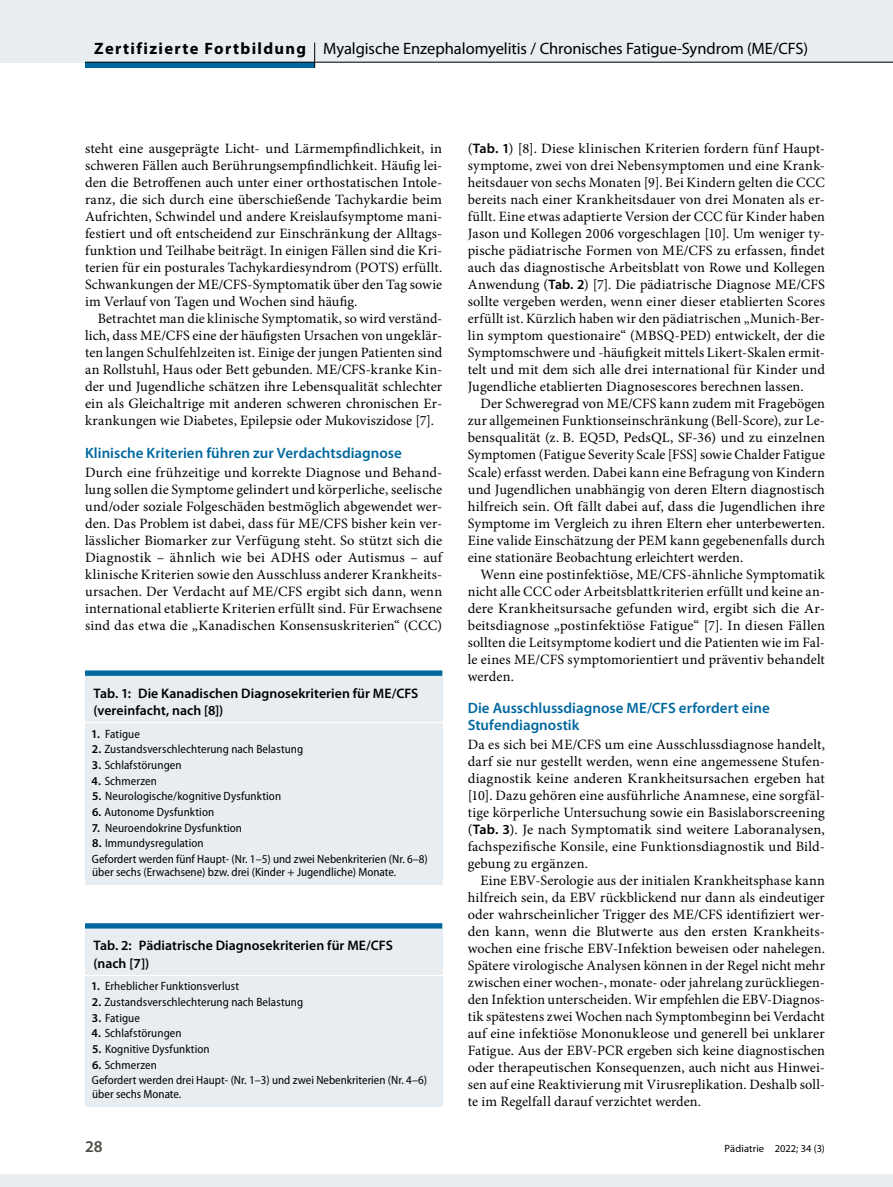
<style>
.page{position:relative;width:893px;height:1187px;background:#fff}
.page>*{position:absolute;margin:0;border:0;box-sizing:border-box;transform-origin:0 0}
.t1{font:16.5px "Myriad Pro";letter-spacing:-.005em;color:#000}
.t2{font:600 16.5px "Myriad Pro";color:#4d4c47}
.SectionHeading_1_x{font:600 15px/17px "Myriad Pro";color:#00689f}
.Para_Indent{font:14.25px/17px "Minion Pro";letter-spacing:.005em;color:#000;text-align:justify}
.Para_x{font:14.25px/17px "Minion Pro";letter-spacing:.01em;color:#000;text-align:justify}
.Box_Heading_x{font:600 13.8px/17.2px "Myriad Pro";letter-spacing:.005em;color:#000}
.Table_Entry_left_x{font:semi-condensed 12px/13.5px "Myriad Pro";letter-spacing:.005em;color:#000}
.t3{font:10.5px "Myriad Pro";letter-spacing:.01em;color:#000}
.s1{font-weight:700}
.s2{font-weight:600;font-stretch:normal}
.s3{font-family:"Myriad Pro";font-weight:600;font-size:13.8px}
</style>
<div class="page">
<div style="left:0;top:0;width:892px;height:62px;background:#e7edf0"></div>
<div style="left:0;top:1174px;width:892px;height:12px;background:#e7edf0"></div>
<div style="left:85px;top:975px;width:357px;height:131px;background:#e7edf0"></div>
<div style="left:85px;top:923px;width:357px;height:51px;background:#e7edf0"></div>
<div style="left:85px;top:923px;width:357px;height:5px;background:#00689f"></div>
<div style="left:85px;top:723px;width:357px;height:161px;background:#e7edf0"></div>
<div style="left:85px;top:670px;width:357px;height:52px;background:#e7edf0"></div>
<div style="left:85px;top:670px;width:357px;height:5px;background:#00689f"></div>
<div style="left:85px;top:62px;width:230px;height:5px;background:#00689f"></div>
<hr style="left:85px;top:62px;width:230px;height:1px;background:#000">
<hr style="left:315px;top:62px;width:578px;height:1px;background:#000">
<svg style="left:314px;top:43px;width:1px;height:24px"></svg>
<p class="t1" style="left:94px;top:38px;width:715px"><span class="s1">Zertifizierte Fortbildung</span> Myalgische Enzephalomyelitis / Chronisches Fatigue-Syndrom (ME/CFS)</p>
<p class="Para_Indent" style="left:85px;top:140px;width:359px">steht eine ausgeprägte Licht- und Lärmempfindlichkeit, in schweren Fällen auch Berührungsempfindlichkeit. Häufig lei&shy;den die Betroffenen auch unter einer orthostatischen Intole&shy;ranz, die sich durch eine überschießende Tachykardie beim Aufrichten, Schwindel und andere Kreislaufsymptome mani&shy;festiert und oft entscheidend zur Einschränkung der Alltags&shy;funktion und Teilhabe beiträgt. In einigen Fällen sind die Kri&shy;terien für ein posturales Tachykardiesyndrom (POTS) erfüllt.<br>Schwankungen der ME/CFS-Symptomatik über den Tag sowie im Verlauf von Tagen und Wochen sind häufig.</p>
<p class="Para_Indent" style="left:85px;top:310px;width:359px;text-indent:13px">Betrachtet man die klinische Symptomatik, so wird verständ&shy;lich, dass ME/CFS eine der häufigsten Ursachen von ungeklär&shy;ten langen Schulfehlzeiten ist. Einige der jungen Patienten sind an Rollstuhl, Haus oder Bett gebunden. ME/CFS-kranke Kin&shy;der und Jugendliche schätzen ihre Lebensqualität schlechter ein als Gleichaltrige mit anderen schweren chronischen Er&shy;krankungen wie Diabetes, Epilepsie oder Mukoviszidose [7].</p>
<p class="SectionHeading_1_x" style="left:85px;top:444px;width:318px">Klinische Kriterien führen zur Verdachtsdiagnose</p>
<p class="Para_x" style="left:85px;top:463px;width:359px">Durch eine frühzeitige und korrekte Diagnose und Behand&shy;lung sollen die Symptome gelindert und körperliche, seelische und/oder soziale Folgeschäden bestmöglich abgewendet wer&shy;den. Das Problem ist dabei, dass für ME/CFS bisher kein ver&shy;lässlicher Biomarker zur Verfügung steht. So stützt sich die Diagnostik – ähnlich wie bei ADHS oder Autismus – auf klinische Kriterien sowie den Ausschluss anderer Krankheits&shy;ursachen. Der Verdacht auf ME/CFS ergibt sich dann, wenn international etablierte Kriterien erfüllt sind. Für Erwachsene sind das etwa die „Kanadischen Konsensuskriterien“ (CCC)</p>
<p class="Box_Heading_x" style="left:94px;top:684px;width:326px">Tab. 1: Die Kanadischen Diagnosekriterien für ME/CFS (vereinfacht, nach [8])</p>
<p class="Table_Entry_left_x" style="left:91px;top:727px;width:50px"><span class="s2">1.</span> Fatigue</p>
<p class="Table_Entry_left_x" style="left:92px;top:742px;width:213px"><span class="s2">2.</span> Zustandsverschlechterung nach Belastung</p>
<p class="Table_Entry_left_x" style="left:92px;top:758px;width:91px"><span class="s2">3.</span> Schlafstörungen</p>
<p class="Table_Entry_left_x" style="left:92px;top:774px;width:67px"><span class="s2">4.</span> Schmerzen</p>
<p class="Table_Entry_left_x" style="left:92px;top:789px;width:191px"><span class="s2">5.</span> Neurologische/kognitive Dysfunktion</p>
<p class="Table_Entry_left_x" style="left:92px;top:805px;width:124px"><span class="s2">6.</span> Autonome Dysfunktion</p>
<p class="Table_Entry_left_x" style="left:92px;top:821px;width:152px"><span class="s2">7.</span> Neuroendokrine Dysfunktion</p>
<p class="Table_Entry_left_x" style="left:92px;top:836px;width:113px"><span class="s2">8.</span> Immundysregulation</p>
<p class="Table_Entry_left_x" style="left:92px;top:852px;width:337px">Gefordert werden fünf Haupt- (Nr. 1–5) und zwei Nebenkriterien (Nr. 6–8) über sechs (Erwachsene) bzw. drei (Kinder + Jugendliche) Monate.</p>
<p class="Box_Heading_x" style="left:94px;top:936px;width:301px">Tab. 2: Pädiatrische Diagnosekriterien für ME/CFS (nach [7])</p>
<p class="Table_Entry_left_x" style="left:91px;top:979px;width:150px"><span class="s2">1.</span> Erheblicher Funktionsverlust</p>
<p class="Table_Entry_left_x" style="left:92px;top:995px;width:213px"><span class="s2">2.</span> Zustandsverschlechterung nach Belastung</p>
<p class="Table_Entry_left_x" style="left:92px;top:1011px;width:50px"><span class="s2">3.</span> Fatigue</p>
<p class="Table_Entry_left_x" style="left:92px;top:1026px;width:92px"><span class="s2">4.</span> Schlafstörungen</p>
<p class="Table_Entry_left_x" style="left:92px;top:1042px;width:119px"><span class="s2">5.</span> Kognitive Dysfunktion</p>
<p class="Table_Entry_left_x" style="left:92px;top:1058px;width:66px"><span class="s2">6.</span> Schmerzen</p>
<p class="Table_Entry_left_x" style="left:92px;top:1073px;width:337px">Gefordert werden drei Haupt- (Nr. 1–3) und zwei Nebenkriterien (Nr. 4–6) über sechs Monate.</p>
<p class="Para_x" style="left:468px;top:140px;width:359px">(<span class="s3">Tab. 1</span>) [8]. Diese klinischen Kriterien fordern fünf Haupt&shy;symptome, zwei von drei Nebensymptomen und eine Krank&shy;heitsdauer von sechs Monaten [9]. Bei Kindern gelten die CCC bereits nach einer Krankheitsdauer von drei Monaten als er&shy;füllt. Eine etwas adaptierte Version der CCC für Kinder haben Jason und Kollegen 2006 vorgeschlagen [10]. Um weniger ty&shy;pische pädiatrische Formen von ME/CFS zu erfassen, findet auch das diagnostische Arbeitsblatt von Rowe und Kollegen Anwendung (<span class="s3">Tab. 2</span>) [7]. Die pädiatrische Diagnose ME/CFS sollte vergeben werden, wenn einer dieser etablierten Scores erfüllt ist. Kürzlich haben wir den pädiatrischen „Munich-Ber&shy;lin symptom questionaire“ (MBSQ-PED) entwickelt, der die Symptomschwere und -häufigkeit mittels Likert-Skalen ermit&shy;telt und mit dem sich alle drei international für Kinder und Jugendliche etablierten Diagnosescores berechnen lassen.</p>
<p class="Para_Indent" style="left:468px;top:395px;width:359px;text-indent:13px">Der Schweregrad von ME/CFS kann zudem mit Fragebögen zur allgemeinen Funktionseinschränkung (Bell-Score), zur Le&shy;bensqualität (z. B. EQ5D, PedsQL, SF-36) und zu einzelnen Symptomen (Fatigue Severity Scale [FSS] sowie Chalder Fatigue Scale) erfasst werden. Dabei kann eine Befragung von Kindern und Jugendlichen unabhängig von deren Eltern diagnostisch hilfreich sein. Oft fällt dabei auf, dass die Jugendlichen ihre Symptome im Vergleich zu ihren Eltern eher unterbewerten.<br>Eine valide Einschätzung der PEM kann gegebenenfalls durch eine stationäre Beobachtung erleichtert werden.</p>
<p class="Para_Indent" style="left:468px;top:565px;width:359px;text-indent:13px">Wenn eine postinfektiöse, ME/CFS-ähnliche Symptomatik nicht alle CCC oder Arbeitsblattkriterien erfüllt und keine an&shy;dere Krankheitsursache gefunden wird, ergibt sich die Ar&shy;beitsdiagnose „postinfektiöse Fatigue“ [7]. In diesen Fällen sollten die Leitsymptome kodiert und die Patienten wie im Fal&shy;le eines ME/CFS symptomorientiert und präventiv behandelt werden.</p>
<p class="SectionHeading_1_x" style="left:468px;top:699px;width:304px">Die Ausschlussdiagnose ME/CFS erfordert eine<br>Stufendiagnostik</p>
<p class="Para_x" style="left:468px;top:735px;width:359px">Da es sich bei ME/CFS um eine Ausschlussdiagnose handelt, darf sie nur gestellt werden, wenn eine angemessene Stufen&shy;diagnostik keine anderen Krankheitsursachen ergeben hat [10]. Dazu gehören eine ausführliche Anamnese, eine sorgfäl&shy;tige körperliche Untersuchung sowie ein Basislaborscreening (<span class="s3">Tab. 3</span>). Je nach Symptomatik sind weitere Laboranalysen, fachspezifische Konsile, eine Funktionsdiagnostik und Bild&shy;gebung zu ergänzen.</p>
<p class="Para_Indent" style="left:468px;top:871px;width:359px;text-indent:13px">Eine EBV-Serologie aus der initialen Krankheitsphase kann hilfreich sein, da EBV rückblickend nur dann als eindeutiger oder wahrscheinlicher Trigger des ME/CFS identifiziert wer&shy;den kann, wenn die Blutwerte aus den ersten Krankheits&shy;wochen eine frische EBV-Infektion beweisen oder nahelegen.<br>Spätere virologische Analysen können in der Regel nicht mehr zwischen einer wochen-, monate- oder jahrelang zurückliegen&shy;den Infektion unterscheiden. Wir empfehlen die EBV-Diagnos&shy;tik spätestens zwei Wochen nach Symptombeginn bei Verdacht auf eine infektiöse Mononukleose und generell bei unklarer Fatigue. Aus der EBV-PCR ergeben sich keine diagnostischen oder therapeutischen Konsequenzen, auch nicht aus Hinwei&shy;sen auf eine Reaktivierung mit Virusreplikation. Deshalb soll&shy;te im Regelfall darauf verzichtet werden.</p>
<p class="t2" style="left:85px;top:1135px;width:19px">28</p>
<p class="t3" style="left:725px;top:1141px;width:102px">Pädiatrie 2022; 34 (3)</p>
</div>
